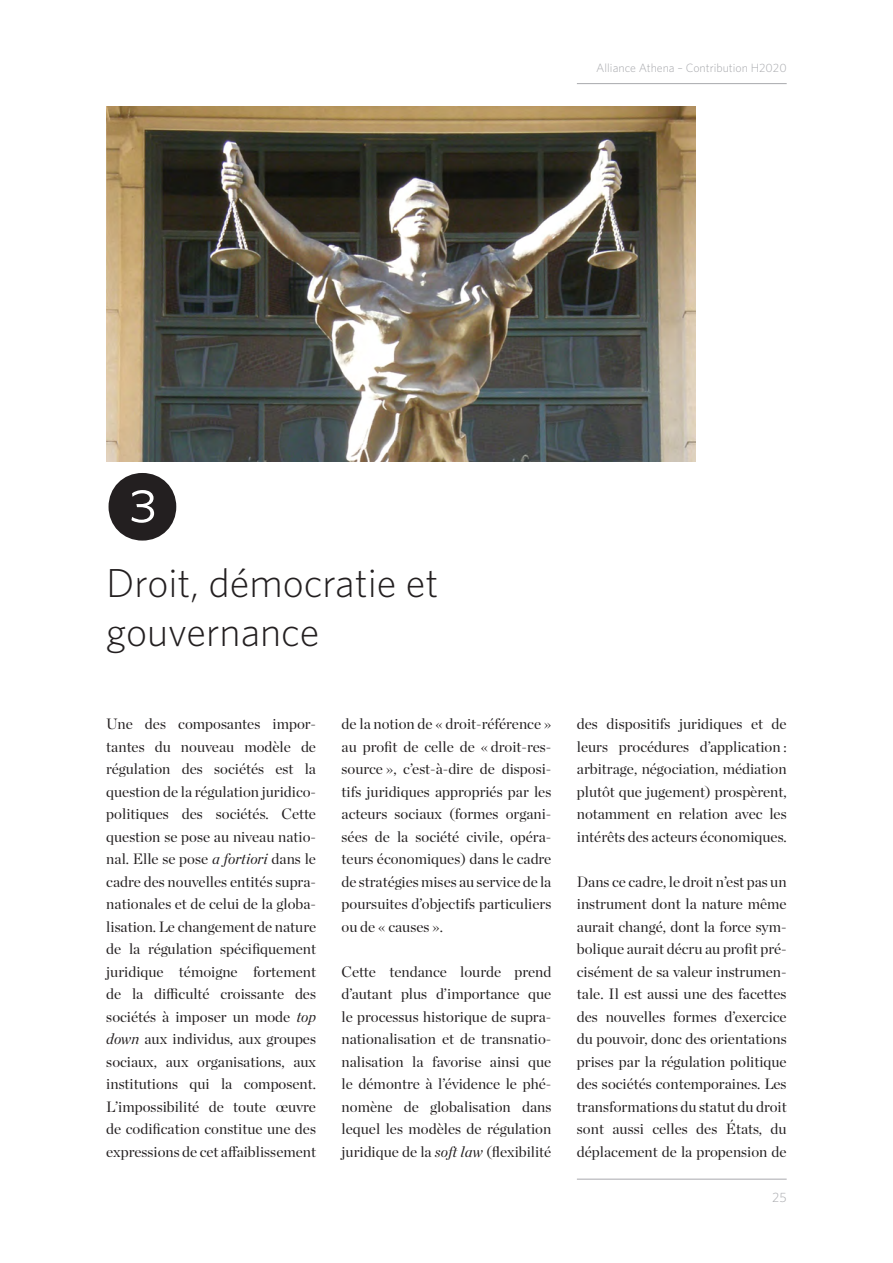
<style>
.page{position:relative;width:893px;height:1263px;background:#fff}
.page>*{position:absolute;margin:0;border:0;box-sizing:border-box;transform-origin:0 0}
.Titre_partie_chiffre{font:72px "Whitney Index Black Round Lt 1";color:#231f20}
.Titre_2{font:300 40.5px/48.6px "Whitney HTF";color:#231f20}
.Corps_de_texte{font:15px/22.5px "Chronicle Display";color:#231f20;text-align:justify}
.t1{font:300 13.5px "Whitney HTF";color:#a8a9ad}
.t2{font:300 12px "Whitney HTF";color:#a8a9ad}
.s1{font-style:italic}
</style>
<div class="page">
<hr style="left:577px;top:1179px;width:210px;height:1px;background:#a8a9ad">
<hr style="left:577px;top:83px;width:210px;height:1px;background:#a8a9ad">
<img style="left:106px;top:106px;width:589px;height:355px">
<p class="t2" style="left:596px;top:61px;width:192px">Alliance Athena – Contribution H2020</p>
<p class="Titre_partie_chiffre" style="left:106px;top:473px;width:74px">3</p>
<p class="Titre_2" style="left:106px;top:558px;width:334px">Droit, démocratie et gouvernance</p>
<p class="Corps_de_texte" style="left:106px;top:711px;width:211px">Une des composantes impor&shy;tantes du nouveau modèle de régulation des sociétés est la question de la régulation juridico&shy;politiques des sociétés. Cette question se pose au niveau natio&shy;nal. Elle se pose <span class="s1">a fortiori</span> dans le cadre des nouvelles entités supra&shy;nationales et de celui de la globa&shy;lisation. Le changement de nature de la régulation spécifiquement juridique témoigne fortement de la difficulté croissante des sociétés à imposer un mode <span class="s1">top down</span> aux individus, aux groupes sociaux, aux organisations, aux institutions qui la composent.<br>L’impossibilité de toute œuvre de codification constitue une des expressions de cet affaiblissement</p>
<p class="Corps_de_texte" style="left:342px;top:711px;width:211px">de la notion de « droit-référence » au profit de celle de « droit-res&shy;source », c’est-à-dire de disposi&shy;tifs juridiques appropriés par les acteurs sociaux (formes organi&shy;sées de la société civile, opéra&shy;teurs économiques) dans le cadre de stratégies mises au service de la poursuites d’objectifs particuliers ou de « causes ».</p>
<p class="Corps_de_texte" style="left:342px;top:959px;width:211px">Cette tendance lourde prend d’autant plus d’importance que le processus historique de supra&shy;nationalisation et de transnatio&shy;nalisation la favorise ainsi que le démontre à l’évidence le phé&shy;nomène de globalisation dans lequel les modèles de régulation juridique de la <span class="s1">soft law</span> (flexibilité</p>
<p class="Corps_de_texte" style="left:577px;top:711px;width:211px">des dispositifs juridiques et de leurs procédures d’application : arbitrage, négociation, médiation plutôt que jugement) prospèrent, notamment en relation avec les intérêts des acteurs économiques.</p>
<p class="Corps_de_texte" style="left:577px;top:869px;width:211px">Dans ce cadre, le droit n’est pas un instrument dont la nature même aurait changé, dont la force sym&shy;bolique aurait décru au profit pré&shy;cisément de sa valeur instrumen&shy;tale. Il est aussi une des facettes des nouvelles formes d’exercice du pouvoir, donc des orientations prises par la régulation politique des sociétés contemporaines. Les transformations du statut du droit sont aussi celles des États, du déplacement de la propension de</p>
<p class="t1" style="left:772px;top:1189px;width:16px">25</p>
</div>
